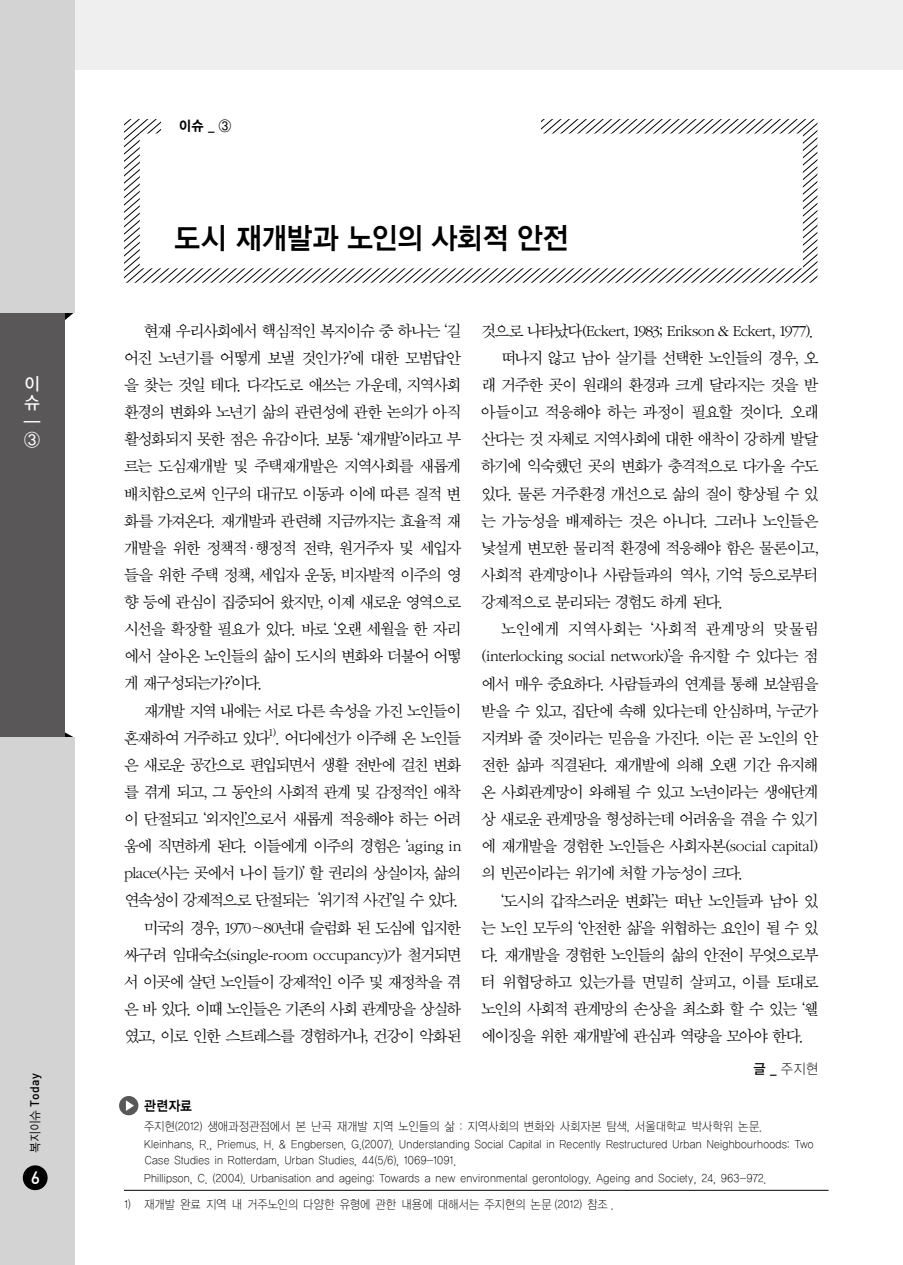
<style>
.page{position:relative;width:903px;height:1265px;background:#fff}
.page>*{position:absolute;margin:0;border:0;box-sizing:border-box;transform-origin:0 0}
.t1{font:29.75px "YGO145";letter-spacing:-.085em;color:#000;scale:.93 1}
.t2{font:17.5px/18.7px "YGO135";color:#fff;scale:.95 1}
.t3{font:17.5px "Dinmed";color:#fff}
.t4{font:16.62px/27.1px "Sand Sm";letter-spacing:-.075em;color:#000;text-align:justify}
.t5{font:16.62px "Sand Sm";letter-spacing:-.055em;color:#000}
.t6{font:16.62px "Sand Sm";letter-spacing:-.04em;color:#000}
.t7{font:16.62px "Sand Sm";letter-spacing:-.02em;color:#000}
.t8{font:16.62px "Sand Sm";letter-spacing:-.035em;color:#000}
.t9{font:16.62px "Sand Sm";letter-spacing:-.1em;color:#000}
.t10{font:16.62px "Sand Sm";letter-spacing:.005em;color:#000}
.t11{font:14px "YDIYGO110 KS Cpc EUC H";color:#000;scale:.93 1}
.t12{font:14px "YGO155";color:#000;scale:.93 1}
.t13{font:14px "YDIYGO140 KS Cpc EUC H";color:#000;scale:.9 1}
.t14{font:12.25px/18.2px "YDIYGO110 KS Cpc EUC H";letter-spacing:-.035em;color:#000;scale:.9 1}
.t15{font:12.25px "YDIYGO110 KS Cpc EUC H";letter-spacing:-.06em;color:#000;scale:.9 1}
.t16{font:12.25px "Dinmed";letter-spacing:.02em;color:#000}
.s1{font-family:"YDIYGO120 KS Cpc EUC H"}
.s2{font-family:"YGO135"}
.s3{font-family:"YDIYGO110 KS Cpc EUC H"}
</style>
<div class="page">
<svg style="left:124px;top:119px;width:693px;height:164px"></svg>
<div style="left:0;top:0;width:903px;height:69px;background:#efefef"></div>
<svg style="left:64px;top:313px;width:10px;height:17px"></svg>
<svg style="left:64px;top:725px;width:9px;height:12px"></svg>
<div style="left:0;top:0;width:74px;height:313px;background:#d3d3d4"></div>
<div style="left:0;top:313px;width:64px;height:424px;background:#595757"></div>
<div style="left:0;top:737px;width:74px;height:528px;background:#d3d3d4"></div>
<div style="left:23px;top:1165px;width:25px;height:25px;background:#000;border-radius:50%"></div>
<div style="left:162px;top:115px;width:379px;height:30px;background:#fff"></div>
<hr style="left:124px;top:1190px;width:704px;height:1px;background:#000">
<svg style="left:119px;top:1096px;width:19px;height:19px"></svg>
<p class="t2" style="left:24px;top:376px;width:19px">이 슈 ━<br>③</p>
<p class="t16" style="left:27px;top:1153px;width:81px;rotate:-90deg"><span class="s1">복지이슈</span> Today</p>
<p class="t3" style="left:31px;top:1166px;width:11px">6</p>
<p class="t12" style="left:179px;top:118px;width:58px">이슈 <span class="s2">_ ③</span></p>
<h1 class="t1" style="left:174px;top:222px;width:427px">도시 재개발과 노인의 사회적 안전</h1>
<p class="t4" style="left:124px;top:318px;width:339px;text-indent:20px">현재 우리사회에서 핵심적인 복지이슈 중 하나는 ‘길 어진 노년기를 어떻게 보낼 것인가?’에 대한 모범답안 을 찾는 것일 테다. 다각도로 애쓰는 가운데, 지역사회 환경의 변화와 노년기 삶의 관련성에 관한 논의가 아직 활성화되지 못한 점은 유감이다. 보통 ‘재개발’이라고 부 르는 도심재개발 및 주택재개발은 지역사회를 새롭게 배치함으로써 인구의 대규모 이동과 이에 따른 질적 변 화를 가져온다. 재개발과 관련해 지금까지는 효율적 재 개발을 위한 정책적<span class="s3">·</span>행정적 전략, 원거주자 및 세입자 들을 위한 주택 정책, 세입자 운동, 비자발적 이주의 영 향 등에 관심이 집중되어 왔지만, 이제 새로운 영역으로 시선을 확장할 필요가 있다. 바로 ‘오랜 세월을 한 자리 에서 살아온 노인들의 삶이 도시의 변화와 더불어 어떻 게 재구성되는가?’이다.</p>
<p class="t4" style="left:124px;top:698px;width:339px;text-align:right">재개발 지역 내에는 서로 다른 속성을 가진 노인들이 혼재하여 거주하고 있다<sup>1)</sup>. 어디에선가 이주해 온 노인들 은 새로운 공간으로 편입되면서 생활 전반에 걸친 변화 를 겪게 되고, 그 동안의 사회적 관계 및 감정적인 애착 이 단절되고 ‘외지인’으로서 새롭게 적응해야 하는 어려 움에 직면하게 된다. 이들에게 이주의 경험은 ‘aging in place(사는 곳에서 나이 들기)’ 할 권리의 상실이자, 삶의 연속성이 강제적으로 단절되는 <span class="s3">‘</span>위기적 사건’일 수 있다. 미국의 경우, 1970∼80년대 슬럼화 된 도심에 입지한 싸구려 임대숙소(single-room occupancy)가 철거되면 서 이곳에 살던 노인들이 강제적인 이주 및 재정착을 겪 은 바 있다. 이때 노인들은 기존의 사회 관계망을 상실하 였고, 이로 인한 스트레스를 경험하거나, 건강이 악화된</p>
<p class="t6" style="left:481px;top:323px;width:334px">것으로 나타났다(Eckert, 1983; Erikson &amp; Eckert, 1977).</p>
<p class="t4" style="left:501px;top:345px;width:319px">떠나지 않고 남아 살기를 선택한 노인들의 경우, 오</p>
<p class="t4" style="left:481px;top:372px;width:339px">래 거주한 곳이 원래의 환경과 크게 달라지는 것을 받</p>
<p class="t5" style="left:481px;top:404px;width:339px">아들이고 적응해야 하는 과정이 필요할 것이다. 오래</p>
<p class="t4" style="left:481px;top:426px;width:339px">산다는 것 자체로 지역사회에 대한 애착이 강하게 발달</p>
<p class="t4" style="left:481px;top:453px;width:339px">하기에 익숙했던 곳의 변화가 충격적으로 다가올 수도</p>
<p class="t4" style="left:481px;top:481px;width:339px">있다. 물론 거주환경 개선으로 삶의 질이 향상될 수 있</p>
<p class="t5" style="left:481px;top:513px;width:339px">는 가능성을 배제하는 것은 아니다. 그러나 노인들은</p>
<p class="t4" style="left:481px;top:535px;width:339px">낯설게 변모한 물리적 환경에 적응해야 함은 물론이고,</p>
<p class="t4" style="left:481px;top:562px;width:339px">사회적 관계망이나 사람들과의 역사, 기억 등으로부터</p>
<p class="t4" style="left:481px;top:589px;width:244px">강제적으로 분리되는 경험도 하게 된다.</p>
<p class="t10" style="left:501px;top:621px;width:319px">노인에게 지역사회는 ‘사회적 관계망의 맞물림</p>
<p class="t7" style="left:481px;top:649px;width:339px">(interlocking social network)’을 유지할 수 있다는 점</p>
<p class="t4" style="left:481px;top:671px;width:339px">에서 매우 중요하다. 사람들과의 연계를 통해 보살핌을</p>
<p class="t4" style="left:481px;top:698px;width:339px">받을 수 있고, 집단에 속해 있다는데 안심하며, 누군가</p>
<p class="t4" style="left:481px;top:725px;width:339px">지켜봐 줄 것이라는 믿음을 가진다. 이는 곧 노인의 안</p>
<p class="t4" style="left:481px;top:752px;width:339px">전한 삶과 직결된다. 재개발에 의해 오랜 기간 유지해</p>
<p class="t4" style="left:481px;top:779px;width:339px">온 사회관계망이 와해될 수 있고 노년이라는 생애단계</p>
<p class="t4" style="left:481px;top:806px;width:339px">상 새로운 관계망을 형성하는데 어려움을 겪을 수 있기</p>
<p class="t8" style="left:481px;top:839px;width:339px">에 재개발을 경험한 노인들은 사회자본(social capital)</p>
<p class="t4" style="left:481px;top:860px;width:264px">의 빈곤이라는 위기에 처할 가능성이 크다.</p>
<p class="t4" style="left:501px;top:888px;width:319px">‘도시의 갑작스러운 변화’는 떠난 노인들과 남아 있</p>
<p class="t9" style="left:481px;top:920px;width:339px">는 노인 모두의 ‘안전한 삶’을 위협하는 요인이 될 수 있</p>
<p class="t4" style="left:481px;top:942px;width:339px">다. 재개발을 경험한 노인들의 삶의 안전이 무엇으로부</p>
<p class="t4" style="left:481px;top:969px;width:339px">터 위협당하고 있는가를 면밀히 살피고, 이를 토대로</p>
<p class="t4" style="left:481px;top:996px;width:339px">노인의 사회적 관계망의 손상을 최소화 할 수 있는 ‘웰</p>
<p class="t4" style="left:481px;top:1023px;width:324px">에이징을 위한 재개발’에 관심과 역량을 모아야 한다.</p>
<p class="t11" style="left:753px;top:1062px;width:72px"><span class="s2">글 _</span> 주지현</p>
<p class="t13" style="left:144px;top:1099px;width:56px">관련자료</p>
<p class="t14" style="left:144px;top:1118px;width:746px">주지현(2012) 생애과정관점에서 본 난곡 재개발 지역 노인들의 삶 : 지역사회의 변화와 사회자본 탐색, 서울대학교 박사학위 논문.<br>Kleinhans, R., Priemus, H. &amp; Engbersen, G.(2007). Understanding Social Capital in Recently Restructured Urban Neighbourhoods: Two</p>
<p class="t14" style="left:144px;top:1152px;width:694px">Case Studies in Rotterdam, Urban Studies, 44(5/6), 1069-1091.<br>Phillipson, C. (2004). Urbanisation and ageing: Towards a new environmental gerontology. Ageing and Society, 24, 963-972.</p>
<p class="t15" style="left:124px;top:1198px;width:546px">1) 재개발 완료 지역 내 거주노인의 다양한 유형에 관한 내용에 대해서는 주지현의 논문 (2012) 참조 .</p>
</div>
